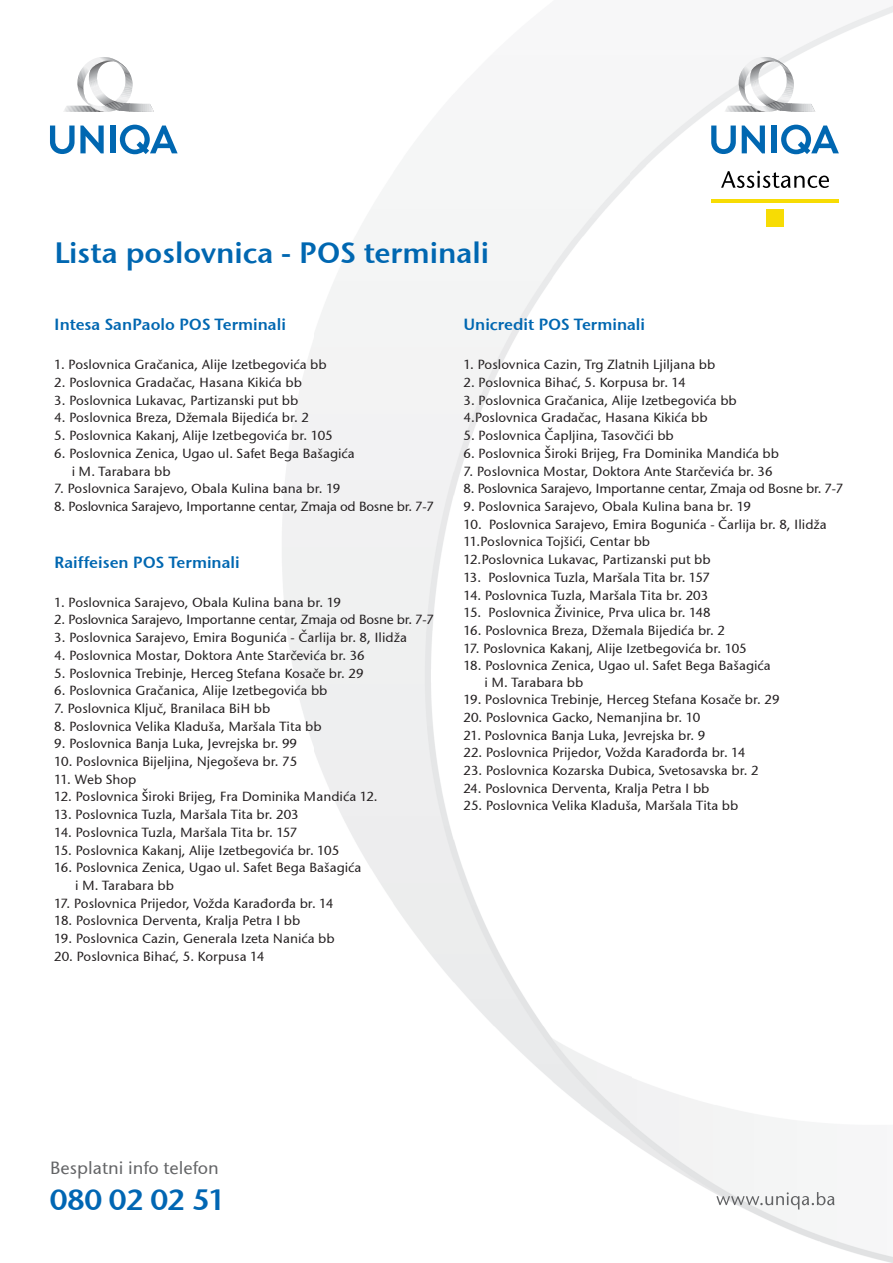
<style>
.page{position:relative;width:893px;height:1263px;background:#fff}
.page>*{position:absolute;margin:0;border:0;box-sizing:border-box;transform-origin:0 0}
.t1{font:30px "Stone San Itc TEE Semi";color:#0067b1}
.t2{font:30px "Stone San Itc TEE Semi";letter-spacing:-.02em;color:#0066b3}
.t3{font:500 18px "Stone San Itc TEE";color:#636466}
.t4{font:16.5px "Stone San Itc TEE Semi";color:#0067b1}
.t5{font:500 13.5px/17.7px "Stone San Itc TEE";color:#231f20}
.t6{font:500 13.5px "Stone San Itc TEE";letter-spacing:-.02em;color:#231f20}
</style>
<div class="page">
<img style="left:50px;top:6px;width:843px;height:1257px">
<svg style="left:716px;top:1192px;width:118px;height:17px"></svg>
<svg style="left:50px;top:126px;width:54px;height:28px"></svg>
<div style="left:110px;top:126px;width:5px;height:27px;background:#0067b1"></div>
<svg style="left:120px;top:125px;width:58px;height:29px"></svg>
<svg style="left:63px;top:57px;width:91px;height:55px"></svg>
<svg style="left:711px;top:126px;width:25px;height:28px"></svg>
<svg style="left:742px;top:126px;width:23px;height:27px"></svg>
<div style="left:771px;top:126px;width:5px;height:27px;background:#0067b1"></div>
<svg style="left:781px;top:125px;width:58px;height:29px"></svg>
<svg style="left:724px;top:57px;width:91px;height:55px"></svg>
<svg style="left:721px;top:171px;width:108px;height:17px"></svg>
<hr style="left:711px;top:199px;width:128px;height:3px;background:#f7dc04">
<div style="left:766px;top:209px;width:18px;height:18px;background:#f7dc04"></div>
<h1 class="t1" style="left:54px;top:234px;width:436px">Lista poslovnica - POS terminali</h1>
<p class="t4" style="left:54px;top:315px;width:233px">Intesa SanPaolo POS Terminali</p>
<p class="t5" style="left:54px;top:356px;width:274px">1. Poslovnica Graèanica, Alije Izetbegoviæa bb</p>
<p class="t5" style="left:54px;top:374px;width:249px">2. Poslovnica Gradaèac, Hasana Kikiæa bb</p>
<p class="t5" style="left:54px;top:391px;width:246px">3. Poslovnica Lukavac, Partizanski put bb</p>
<p class="t5" style="left:54px;top:409px;width:256px">4. Poslovnica Breza, Džemala Bijediæa br. 2</p>
<p class="t5" style="left:54px;top:427px;width:280px">5. Poslovnica Kakanj, Alije Izetbegoviæa br. 105</p>
<p class="t5" style="left:72px;top:445px;width:285px;text-indent:-17px">6. Poslovnica Zenica, Ugao ul. Safet Bega Bašagiæa i M. Tarabara bb</p>
<p class="t5" style="left:54px;top:480px;width:287px">7. Poslovnica Sarajevo, Obala Kulina bana br. 19</p>
<p class="t6" style="left:54px;top:498px;width:381px">8. Poslovnica Sarajevo, Importanne centar, Zmaja od Bosne br. 7-7</p>
<p class="t4" style="left:54px;top:552px;width:187px">Raiffeisen POS Terminali</p>
<p class="t5" style="left:54px;top:593px;width:288px">1. Poslovnica Sarajevo, Obala Kulina bana br. 19</p>
<p class="t6" style="left:54px;top:612px;width:381px">2. Poslovnica Sarajevo, Importanne centar, Zmaja od Bosne br. 7-7</p>
<p class="t5" style="left:54px;top:629px;width:354px">3. Poslovnica Sarajevo, Emira Boguniæa - Èarlija br. 8, Ilidža</p>
<p class="t5" style="left:54px;top:646px;width:312px">4. Poslovnica Mostar, Doktora Ante Starèeviæa br. 36</p>
<p class="t5" style="left:54px;top:664px;width:311px">5. Poslovnica Trebinje, Herceg Stefana Kosaèe br. 29</p>
<p class="t5" style="left:54px;top:682px;width:275px">6. Poslovnica Graèanica, Alije Izetbegoviæa bb</p>
<p class="t5" style="left:54px;top:700px;width:218px">7. Poslovnica Kljuè, Branilaca BiH bb</p>
<p class="t5" style="left:54px;top:717px;width:269px">8. Poslovnica Velika Kladuša, Maršala Tita bb</p>
<p class="t5" style="left:54px;top:735px;width:244px">9. Poslovnica Banja Luka, Jevrejska br. 99</p>
<p class="t5" style="left:54px;top:753px;width:244px">10. Poslovnica Bijeljina, Njegoševa br. 75</p>
<p class="t5" style="left:54px;top:770px;width:84px">11. Web Shop</p>
<p class="t5" style="left:54px;top:788px;width:325px">12. Poslovnica Široki Brijeg, Fra Dominika Mandiæa 12.</p>
<p class="t5" style="left:54px;top:806px;width:246px">13. Poslovnica Tuzla, Maršala Tita br. 203</p>
<p class="t5" style="left:54px;top:823px;width:245px">14. Poslovnica Tuzla, Maršala Tita br. 157</p>
<p class="t5" style="left:54px;top:841px;width:286px">15. Poslovnica Kakanj, Alije Izetbegoviæa br. 105</p>
<p class="t5" style="left:75px;top:859px;width:288px;text-indent:-21px">16. Poslovnica Zenica, Ugao ul. Safet Bega Bašagiæa i M. Tarabara bb</p>
<p class="t5" style="left:54px;top:894px;width:281px">17. Poslovnica Prijedor, Vožda Karaðorða br. 14</p>
<p class="t5" style="left:54px;top:912px;width:247px">18. Poslovnica Derventa, Kralja Petra I bb</p>
<p class="t5" style="left:54px;top:930px;width:282px">19. Poslovnica Cazin, Generala Izeta Naniæa bb</p>
<p class="t5" style="left:54px;top:947px;width:211px">20. Poslovnica Bihaæ, 5. Korpusa 14</p>
<p class="t4" style="left:464px;top:315px;width:183px">Unicredit POS Terminali</p>
<p class="t5" style="left:464px;top:356px;width:253px">1. Poslovnica Cazin, Trg Zlatnih Ljiljana bb</p>
<p class="t5" style="left:464px;top:374px;width:224px">2. Poslovnica Bihaæ, 5. Korpusa br. 14</p>
<p class="t5" style="left:464px;top:391px;width:275px">3. Poslovnica Graèanica, Alije Izetbegoviæa bb<br>4.Poslovnica Gradaèac, Hasana Kikiæa bb</p>
<p class="t5" style="left:464px;top:427px;width:212px">5. Poslovnica Èapljina, Tasovèiæi bb</p>
<p class="t5" style="left:464px;top:445px;width:317px">6. Poslovnica Široki Brijeg, Fra Dominika Mandiæa bb</p>
<p class="t5" style="left:464px;top:462px;width:311px">7. Poslovnica Mostar, Doktora Ante Starèeviæa br. 36</p>
<p class="t6" style="left:464px;top:480px;width:381px">8. Poslovnica Sarajevo, Importanne centar, Zmaja od Bosne br. 7-7</p>
<p class="t5" style="left:464px;top:498px;width:289px">9. Poslovnica Sarajevo, Obala Kulina bana br. 19</p>
<p class="t5" style="left:464px;top:515px;width:365px">10. Poslovnica Sarajevo, Emira Boguniæa - Èarlija br. 8, Ilidža<br>11.Poslovnica Tojšiæi, Centar bb<br>12.Poslovnica Lukavac, Partizanski put bb</p>
<p class="t5" style="left:464px;top:568px;width:248px">13. Poslovnica Tuzla, Maršala Tita br. 157</p>
<p class="t5" style="left:464px;top:586px;width:246px">14. Poslovnica Tuzla, Maršala Tita br. 203</p>
<p class="t5" style="left:464px;top:604px;width:249px">15. Poslovnica Živinice, Prva ulica br. 148</p>
<p class="t5" style="left:464px;top:622px;width:263px">16. Poslovnica Breza, Džemala Bijediæa br. 2</p>
<p class="t5" style="left:464px;top:639px;width:285px">17. Poslovnica Kakanj, Alije Izetbegoviæa br. 105</p>
<p class="t5" style="left:484px;top:658px;width:288px;line-height:16.2px;text-indent:-21px">18. Poslovnica Zenica, Ugao ul. Safet Bega Bašagiæa i M. Tarabara bb</p>
<p class="t5" style="left:464px;top:691px;width:317px">19. Poslovnica Trebinje, Herceg Stefana Kosaèe br. 29</p>
<p class="t5" style="left:464px;top:709px;width:238px">20. Poslovnica Gacko, Nemanjina br. 10</p>
<p class="t5" style="left:464px;top:726px;width:243px">21. Poslovnica Banja Luka, Jevrejska br. 9</p>
<p class="t5" style="left:464px;top:744px;width:283px">22. Poslovnica Prijedor, Vožda Karaðorða br. 14</p>
<p class="t5" style="left:464px;top:762px;width:296px">23. Poslovnica Kozarska Dubica, Svetosavska br. 2</p>
<p class="t5" style="left:464px;top:779px;width:247px">24. Poslovnica Derventa, Kralja Petra I bb</p>
<p class="t5" style="left:464px;top:797px;width:276px">25. Poslovnica Velika Kladuša, Maršala Tita bb</p>
<h2 class="t3" style="left:50px;top:1156px;width:170px">Besplatni info telefon</h2>
<h1 class="t2" style="left:50px;top:1181px;width:177px">080 02 02 51</h1>
</div>
